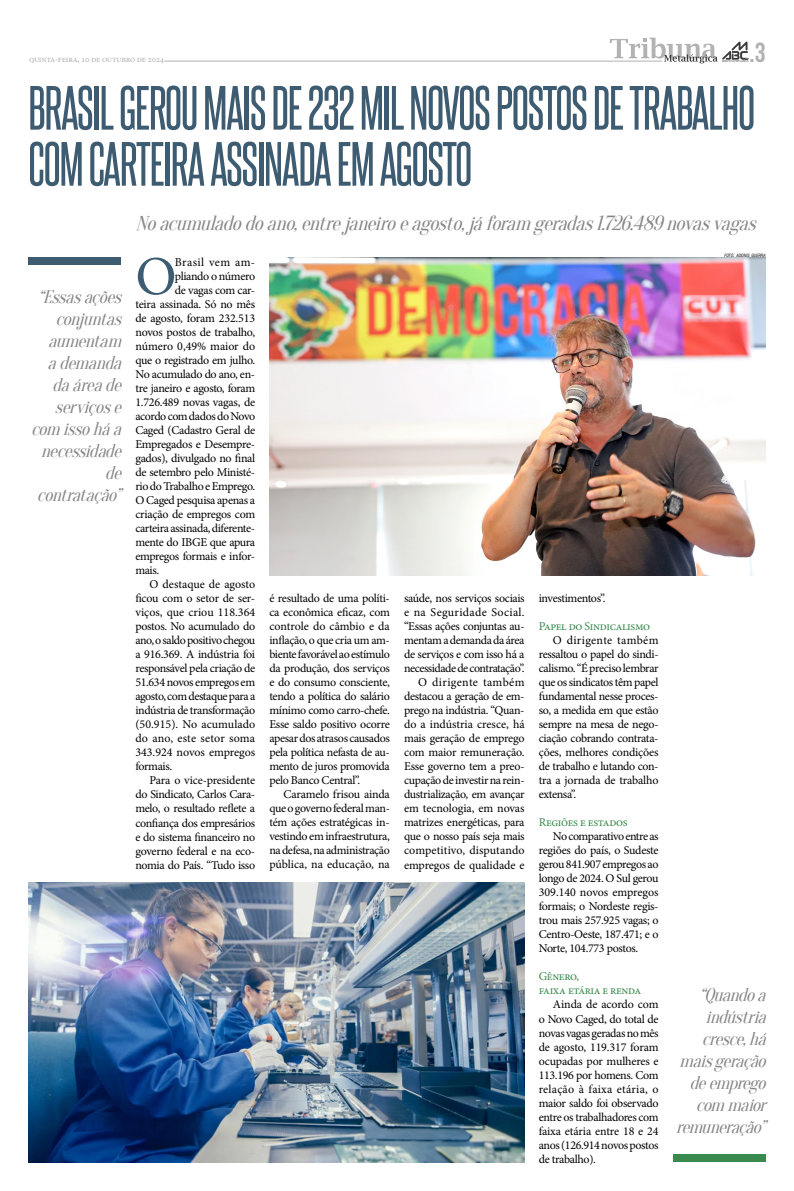
<style>
.page{position:relative;width:794px;height:1191px;background:#fff}
.page>*{position:absolute;margin:0;border:0;box-sizing:border-box;transform-origin:0 0}
.t1{font:55.1px "Minion Pro";color:#3d5c71}
.t2{font:53px/56px "Steelfish Rg";letter-spacing:-.02em;color:#3d5c71}
.t3{font:27.5px "Bebas Neue";color:#b3b2b2}
.t4{font:italic 20px "Oranienbaum";color:#878787}
.t5{font:italic 18px/22px "Oranienbaum";color:#878787;text-align:right}
.t6{font:12px/14px "Minion Pro";letter-spacing:-.03em;color:#000;text-align:justify}
.t7{font:12px/14px "Minion Pro";letter-spacing:-.03em;color:#398b4d}
.t8{font:9px "Minion Pro";letter-spacing:-.03em;color:#b3b2b2}
.t9{font:italic condensed 4.4px "Swiss 721 BT";color:#000}
.s1{font-size:6.2px}
</style>
<div class="page">
<hr style="left:164px;top:61px;width:498px;height:1px;background:#b3b2b2">
<svg style="left:610px;top:38px;width:138px;height:25px"></svg>
<div style="left:28px;top:257px;width:93px;height:8px;background:#3d5c71"></div>
<div style="left:673px;top:1154px;width:92px;height:8px;background:#398b4d"></div>
<img style="left:269px;top:257px;width:496px;height:319px">
<img style="left:28px;top:882px;width:496px;height:280px">
<p class="t8" style="left:29px;top:53px;width:137px">quinta-feira, 10 de outubro de 2024</p>
<h3 class="t3" style="left:749px;top:37px;width:18px">.3</h3>
<h2 class="t2" style="left:28px;top:76px;width:728px">BRASIL GEROU MAIS DE 232 MIL NOVOS POSTOS DE TRABALHO<br>COM CARTEIRA ASSINADA EM AGOSTO</h2>
<h3 class="t4" style="left:135px;top:212px;width:628px">Noacumuladodoano,entrejaneiroeagosto,jáforam geradas1.726.489novasvagas</h3>
<h3 class="t5" style="left:31px;top:287px;width:97px">“Essasações conjuntas aumentam ademanda daáreade serviçose com issoháa necessidade de contratação”</h3>
<h1 class="t1" style="left:135px;top:240px;width:43px">O</h1>
<p class="t6" style="left:175px;top:255px;width:82px">Brasil vem am-</p>
<p class="t6" style="left:175px;top:269px;width:82px">pliando o número</p>
<p class="t6" style="left:175px;top:283px;width:82px">de vagas com car-</p>
<p class="t6" style="left:135px;top:297px;width:121px">teira assinada. Só no mês</p>
<p class="t6" style="left:135px;top:311px;width:121px">de agosto, foram 232.513</p>
<p class="t6" style="left:135px;top:325px;width:121px">novos postos de trabalho,</p>
<p class="t6" style="left:135px;top:339px;width:121px">número 0,49% maior do</p>
<p class="t6" style="left:135px;top:353px;width:121px">que o registrado em julho.</p>
<p class="t6" style="left:135px;top:367px;width:121px">No acumulado do ano, en-</p>
<p class="t6" style="left:135px;top:381px;width:121px">tre janeiro e agosto, foram</p>
<p class="t6" style="left:135px;top:395px;width:121px">1.726.489 novas vagas, de</p>
<p class="t6" style="left:135px;top:409px;width:121px">acordo com dados do Novo</p>
<p class="t6" style="left:135px;top:423px;width:121px">Caged (Cadastro Geral de</p>
<p class="t6" style="left:135px;top:437px;width:121px">Empregados e Desempre-</p>
<p class="t6" style="left:135px;top:451px;width:121px">gados), divulgado no final</p>
<p class="t6" style="left:135px;top:465px;width:121px">de setembro pelo Ministé-</p>
<p class="t6" style="left:135px;top:479px;width:121px">rio do Trabalho e Emprego.</p>
<p class="t6" style="left:135px;top:493px;width:121px">O Caged pesquisa apenas a</p>
<p class="t6" style="left:135px;top:507px;width:121px">criação de empregos com</p>
<p class="t6" style="left:135px;top:521px;width:121px">carteira assinada, diferente-</p>
<p class="t6" style="left:135px;top:535px;width:121px">mente do IBGE que apura</p>
<p class="t6" style="left:135px;top:549px;width:121px">empregos formais e infor-</p>
<p class="t6" style="left:135px;top:563px;width:25px">mais.</p>
<p class="t6" style="left:150px;top:577px;width:107px">O destaque de agosto</p>
<p class="t6" style="left:135px;top:591px;width:121px">ficou com o setor de ser-</p>
<p class="t6" style="left:135px;top:605px;width:121px">viços, que criou 118.364</p>
<p class="t6" style="left:135px;top:619px;width:121px">postos. No acumulado do</p>
<p class="t6" style="left:135px;top:633px;width:121px">ano, o saldo positivo chegou</p>
<p class="t6" style="left:135px;top:647px;width:121px">a 916.369. A indústria foi</p>
<p class="t6" style="left:135px;top:661px;width:121px">responsável pela criação de</p>
<p class="t6" style="left:135px;top:675px;width:121px">51.634 novos empregos em</p>
<p class="t6" style="left:135px;top:689px;width:121px">agosto, com destaque para a</p>
<p class="t6" style="left:135px;top:703px;width:121px">indústria de transformação</p>
<p class="t6" style="left:135px;top:717px;width:121px">(50.915). No acumulado</p>
<p class="t6" style="left:135px;top:731px;width:121px">do ano, este setor soma</p>
<p class="t6" style="left:135px;top:745px;width:121px">343.924 novos empregos</p>
<p class="t6" style="left:135px;top:759px;width:38px">formais.</p>
<p class="t6" style="left:150px;top:773px;width:107px">Para o vice-presidente</p>
<p class="t6" style="left:135px;top:787px;width:121px">do Sindicato, Carlos Cara-</p>
<p class="t6" style="left:135px;top:801px;width:121px">melo, o resultado reflete a</p>
<p class="t6" style="left:135px;top:815px;width:121px">confiança dos empresários</p>
<p class="t6" style="left:135px;top:829px;width:121px">e do sistema financeiro no</p>
<p class="t6" style="left:135px;top:843px;width:121px">governo federal e na eco-</p>
<p class="t6" style="left:135px;top:857px;width:121px">nomia do País. “Tudo isso</p>
<p class="t6" style="left:269px;top:591px;width:122px">é resultado de uma políti&shy;ca econômica eficaz, com controle do câmbio e da inflação, o que cria um am&shy;biente favorável ao estímulo da produção, dos serviços e do consumo consciente, tendo a política do salário mínimo como carro-chefe.<br>Esse saldo positivo ocorre apesar dos atrasos causados pela política nefasta de au&shy;mento de juros promovida pelo Banco Central”.</p>
<p class="t6" style="left:269px;top:787px;width:122px;text-indent:14px">Caramelo frisou ainda que o governo federal man&shy;tém ações estratégicas in&shy;vestindo em infraestrutura, na defesa, na administração pública, na educação, na</p>
<p class="t6" style="left:404px;top:591px;width:122px;text-align:right">saúde, nos serviços sociais e na Seguridade Social. “Essas ações conjuntas au&shy;mentam a demanda da área de serviços e com isso há a necessidade de contratação”.<br>O dirigente também destacou a geração de em&shy;prego na indústria. “Quan&shy;do a indústria cresce, há mais geração de emprego com maior remuneração.<br>Esse governo tem a preo&shy;cupação de investir na rein&shy;dustrialização, em avançar em tecnologia, em novas matrizes energéticas, para que o nosso país seja mais competitivo, disputando empregos de qualidade e</p>
<p class="t6" style="left:539px;top:591px;width:68px">investimentos”.</p>
<p class="t7" style="left:539px;top:619px;width:113px">Papel do Sindicalismo</p>
<p class="t6" style="left:539px;top:633px;width:121px;text-indent:14px">O dirigente também ressaltou o papel do sindi&shy;calismo. “É preciso lembrar que os sindicatos têm papel fundamental nesse proces&shy;so, a medida em que estão sempre na mesa de nego&shy;ciação cobrando contrata&shy;ções, melhores condições de trabalho e lutando con&shy;tra a jornada de trabalho extensa”.</p>
<p class="t7" style="left:539px;top:815px;width:90px">Regiões e estados</p>
<p class="t6" style="left:539px;top:829px;width:121px;text-indent:14px">No comparativo entre as regiões do país, o Sudeste gerou 841.907 empregos ao longo de 2024. O Sul gerou 309.140 novos empregos formais; o Nordeste regis&shy;trou mais 257.925 vagas; o Centro-Oeste, 187.471; e o Norte, 104.773 postos.</p>
<p class="t7" style="left:539px;top:969px;width:104px">Gênero,<br>faixa etária e renda</p>
<p class="t6" style="left:539px;top:997px;width:121px;text-indent:14px">Ainda de acordo com o Novo Caged, do total de novas vagas geradas no mês de agosto, 119.317 foram ocupadas por mulheres e 113.196 por homens. Com relação à faixa etária, o maior saldo foi observado entre os trabalhadores com faixa etária entre 18 e 24 anos (126.914 novos postos de trabalho).</p>
<p class="t9" style="left:724px;top:252px;width:43px">FOTO<span class="s1">:</span> ADONIS GUERRA</p>
<h3 class="t5" style="left:676px;top:984px;width:97px">“Quandoa indústria cresce,há maisgeração deemprego com maior remuneração”</h3>
</div>
